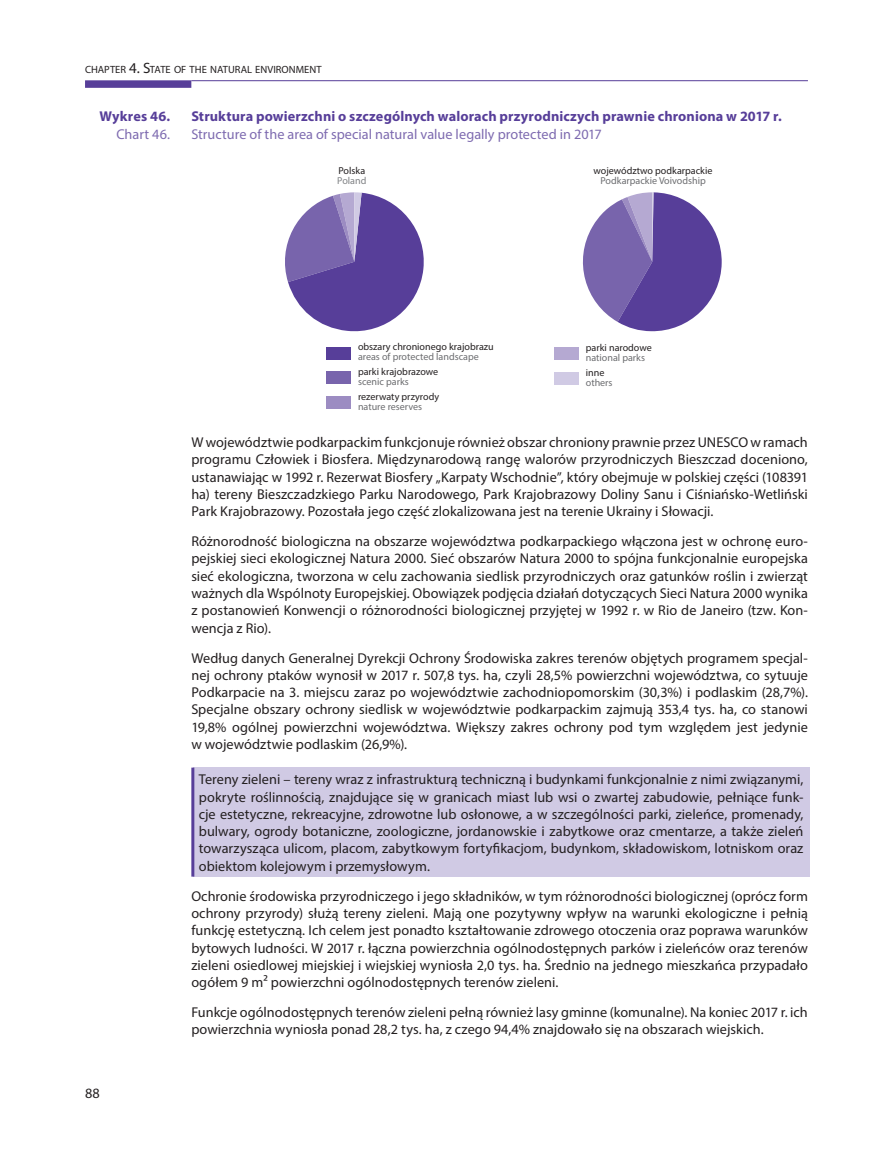
<style>
.page{position:relative;width:893px;height:1149px;background:#fff}
.page>*{position:absolute;margin:0;border:0;box-sizing:border-box;transform-origin:0 0}
.t1{font:14.25px/17.2px "Myriad Pro";letter-spacing:.005em;color:#231f20;text-align:justify}
.t2{font:700 14.25px "Myriad Pro";letter-spacing:.01em;color:#573e99}
.t3{font:14.25px "Myriad Pro";color:#7e6bb0}
.t4{font:10.5px "Myriad Pro";letter-spacing:.005em;color:#231f20}
.t5{font:10.05px "Myriad Pro";color:#231f20}
.t6{font:10.05px "Myriad Pro";color:#6c6d70}
.t7{font:10.05px "Myriad Pro";color:#808285}
.s1{font-size:15px}
</style>
<div class="page">
<div style="left:85px;top:80px;width:106px;height:8px;background:#573e99"></div>
<hr style="left:191px;top:80px;width:617px;height:1px;background:#573e99">
<div style="left:326px;top:347px;width:25px;height:12px;background:#573e99"></div>
<div style="left:326px;top:396px;width:25px;height:12px;background:#9c8cc2"></div>
<div style="left:326px;top:371px;width:25px;height:13px;background:#7864ac"></div>
<svg style="left:583px;top:192px;width:139px;height:140px"></svg>
<svg style="left:285px;top:192px;width:139px;height:140px"></svg>
<div style="left:554px;top:347px;width:25px;height:12px;background:#b5a9d2"></div>
<div style="left:554px;top:372px;width:25px;height:12px;background:#d0cae4"></div>
<div style="left:193px;top:767px;width:616px;height:109px;background:#d0cae4"></div>
<hr style="left:191px;top:767px;width:3px;height:109px;background:#573e99">
<p class="t4" style="left:85px;top:63px;width:238px">CHAPTER <span class="s1">4. S</span>TATE OF THE NATURAL ENVIRONMENT</p>
<p class="t2" style="left:99px;top:107px;width:72px">Wykres 46.</p>
<p class="t2" style="left:191px;top:107px;width:592px">Struktura powierzchni o szczególnych walorach przyrodniczych prawnie chroniona w 2017 r.</p>
<p class="t3" style="left:116px;top:125px;width:55px">Chart 46.</p>
<p class="t3" style="left:191px;top:125px;width:412px">Structure of the area of special natural value legally protected in 2017</p>
<p class="t5" style="left:338px;top:164px;width:28px">Polska</p>
<p class="t7" style="left:337px;top:174px;width:31px">Poland</p>
<p class="t5" style="left:358px;top:340px;width:137px">obszary chronionego krajobrazu</p>
<p class="t6" style="left:358px;top:351px;width:122px">areas of protected landscape</p>
<p class="t5" style="left:358px;top:365px;width:82px">parki krajobrazowe</p>
<p class="t6" style="left:358px;top:375px;width:52px">scenic parks</p>
<p class="t5" style="left:358px;top:390px;width:83px">rezerwaty przyrody</p>
<p class="t6" style="left:358px;top:400px;width:66px">nature reserves</p>
<p class="t5" style="left:594px;top:164px;width:120px">województwo podkarpackie</p>
<p class="t6" style="left:600px;top:174px;width:107px">Podkarpackie Voivodship</p>
<p class="t5" style="left:586px;top:341px;width:67px">parki narodowe</p>
<p class="t6" style="left:586px;top:351px;width:61px">national parks</p>
<p class="t5" style="left:586px;top:366px;width:20px">inne</p>
<p class="t6" style="left:586px;top:376px;width:28px">others</p>
<p class="t1" style="left:85px;top:1083px;width:16px">88</p>
<p class="t1" style="left:191px;top:433px;width:618px">W województwie podkarpackim funkcjonuje również obszar chroniony prawnie przez UNESCO w ramach programu Człowiek i Biosfera. Międzynarodową rangę walorów przyrodniczych Bieszczad doceniono, ustanawiając w 1992 r. Rezerwat Biosfery „Karpaty Wschodnie”, który obejmuje w polskiej części (108391 ha) tereny Bieszczadzkiego Parku Narodowego, Park Krajobrazowy Doliny Sanu i Ciśniańsko-Wetliński Park Krajobrazowy. Pozostała jego część zlokalizowana jest na terenie Ukrainy i Słowacji.</p>
<p class="t1" style="left:191px;top:532px;width:618px">Różnorodność biologiczna na obszarze województwa podkarpackiego włączona jest w ochronę euro&shy;pejskiej sieci ekologicznej Natura 2000. Sieć obszarów Natura 2000 to spójna funkcjonalnie europejska sieć ekologiczna, tworzona w celu zachowania siedlisk przyrodniczych oraz gatunków roślin i zwierząt ważnych dla Wspólnoty Europejskiej. Obowiązek podjęcia działań dotyczących Sieci Natura 2000 wynika z postanowień Konwencji o różnorodności biologicznej przyjętej w 1992 r. w Rio de Janeiro (tzw. Kon&shy;wencja z Rio).</p>
<p class="t1" style="left:191px;top:648px;width:618px">Według danych Generalnej Dyrekcji Ochrony Środowiska zakres terenów objętych programem specjal&shy;nej ochrony ptaków wynosił w 2017 r. 507,8 tys. ha, czyli 28,5% powierzchni województwa, co sytuuje Podkarpacie na 3. miejscu zaraz po województwie zachodniopomorskim (30,3%) i podlaskim (28,7%).<br>Specjalne obszary ochrony siedlisk w województwie podkarpackim zajmują 353,4 tys. ha, co stanowi 19,8% ogólnej powierzchni województwa. Większy zakres ochrony pod tym względem jest jedynie w województwie podlaskim (26,9%).</p>
<p class="t1" style="left:199px;top:770px;width:606px">Tereny zieleni – tereny wraz z infrastrukturą techniczną i budynkami funkcjonalnie z nimi związanymi, pokryte roślinnością, znajdujące się w granicach miast lub wsi o zwartej zabudowie, pełniące funk&shy;cje estetyczne, rekreacyjne, zdrowotne lub osłonowe, a w szczególności parki, zieleńce, promenady, bulwary, ogrody botaniczne, zoologiczne, jordanowskie i zabytkowe oraz cmentarze, a także zieleń towarzysząca ulicom, placom, zabytkowym fortyfikacjom, budynkom, składowiskom, lotniskom oraz obiektom kolejowym i przemysłowym.</p>
<p class="t1" style="left:191px;top:886px;width:618px">Ochronie środowiska przyrodniczego i jego składników, w tym różnorodności biologicznej (oprócz form ochrony przyrody) służą tereny zieleni. Mają one pozytywny wpływ na warunki ekologiczne i pełnią funkcję estetyczną. Ich celem jest ponadto kształtowanie zdrowego otoczenia oraz poprawa warunków bytowych ludności. W 2017 r. łączna powierzchnia ogólnodostępnych parków i zieleńców oraz terenów zieleni osiedlowej miejskiej i wiejskiej wyniosła 2,0 tys. ha. Średnio na jednego mieszkańca przypadało ogółem 9 m2 powierzchni ogólnodostępnych terenów zieleni.</p>
<p class="t1" style="left:191px;top:1003px;width:618px">Funkcje ogólnodostępnych terenów zieleni pełną również lasy gminne (komunalne). Na koniec 2017 r. ich powierzchnia wyniosła ponad 28,2 tys. ha, z czego 94,4% znajdowało się na obszarach wiejskich.</p>
</div>
